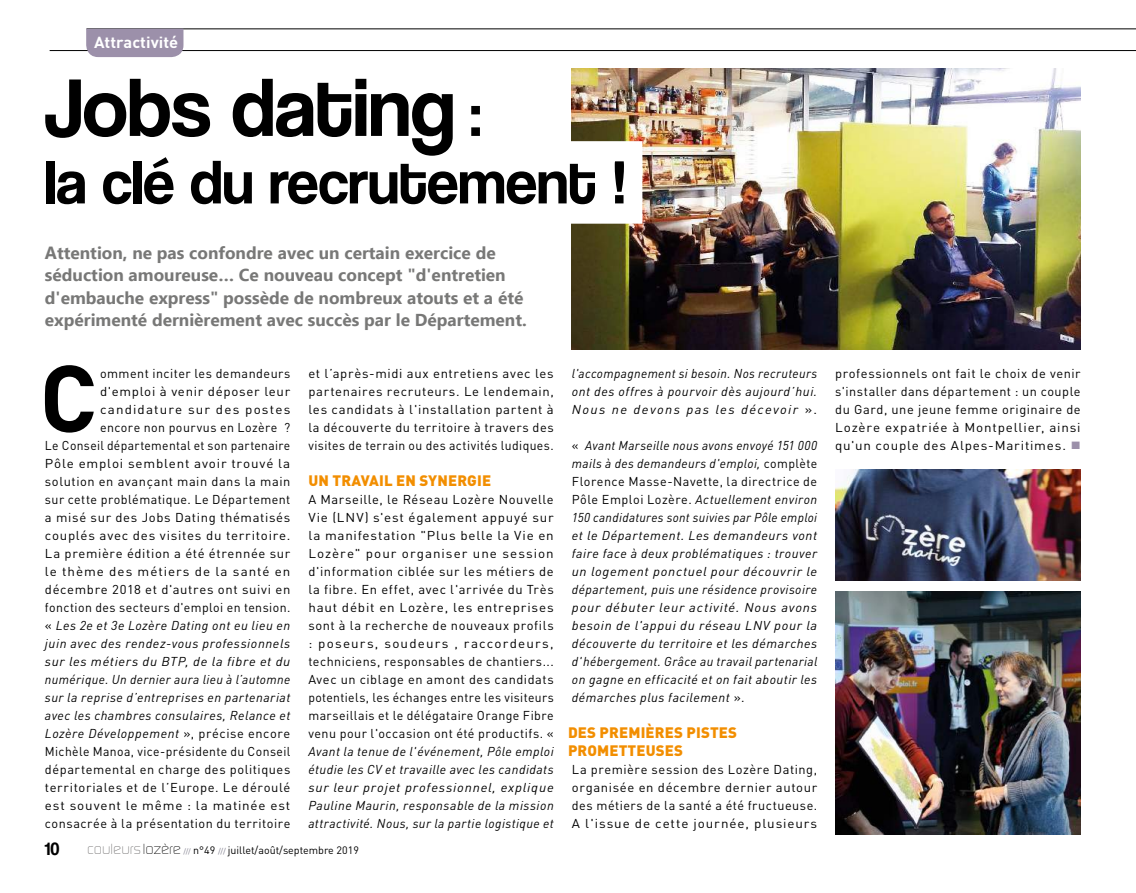
<style>
.page{position:relative;width:1136px;height:893px;background:#fff}
.page>*{position:absolute;margin:0;border:0;box-sizing:border-box;transform-origin:0 0}
.t1{font:700 93.15px "DINOT";color:#000}
.t2{font:84.9px "Coolvetica Rg";color:#000}
.t3{font:63.3px "Coolvetica Rg";color:#000}
.t4{font:18.3px "Coolvetica Rg";color:#000}
.t5{font:700 17.25px/22.5px "Ebrima";color:#787877}
.t6{font:700 15.9px "DINOT";color:#fff;scale:1.04 1}
.t7{font:900 15px/18px "DINOT";letter-spacing:.01em;color:#f28e00}
.t8{font:12.75px/18px "DINOT";letter-spacing:.045em;color:#000;text-align:justify}
.t9{font:italic 12.75px/18px "DINOT";letter-spacing:.04em;color:#000;text-align:justify;scale:.96 1}
.t10{font:italic 12.75px/18px "DINOT";letter-spacing:.04em;color:#000;text-align:justify}
.t11{font:10.65px "DINOT";color:#000}
.s1{font-size:63.3px}
.s2{font-style:italic}
.s3{font-family:"Digital Sans EF";font-weight:300;font-size:15.3px;color:#706f6f}
.s4{font-family:"Digital Sans EF";font-weight:300;font-size:15.3px}
.s5{font-size:7.35px;color:#82808f}
.s6{font-size:7.8px;color:#82808f}
.s7{font-style:normal}
.s8{color:#9c90aa}
</style>
<div class="page">
<hr style="left:50px;top:50px;width:1085px;height:1px;background:#000">
<hr style="left:86px;top:29px;width:1049px;height:1px;background:#000">
<img style="left:571px;top:68px;width:509px;height:281px">
<div style="left:45px;top:141px;width:597px;height:83px;background:#fff"></div>
<img style="left:835px;top:591px;width:245px;height:243px">
<div style="left:86px;top:29px;width:97px;height:28px;background:#9c90aa"></div>
<img style="left:835px;top:469px;width:245px;height:111px">
<p class="t6" style="left:94px;top:32px;width:82px">Attractivité</p>
<h2 class="t2" style="left:45px;top:58px;width:437px">Jobs dating <span class="s1">:</span></h2>
<h3 class="t3" style="left:45px;top:145px;width:583px">la clé du recrutement !</h3>
<h3 class="t5" style="left:45px;top:241px;width:483px">Attention, ne pas confondre avec un certain exercice de séduction amoureuse… Ce nouveau concept "d'entretien d'embauche express" possède de nombreux atouts et a été expérimenté dernièrement avec succès par le Département.</h3>
<h1 class="t1" style="left:39px;top:337px;width:59px">C</h1>
<p class="t8" style="left:45px;top:364px;width:247px;text-align:right">omment inciter les demandeurs d'emploi à venir déposer leur candidature sur des postes<br>encore non pourvus en Lozère ?<br>Le Conseil départemental et son partenaire Pôle emploi semblent avoir trouvé la solution en avançant main dans la main sur cette problématique. Le Département a misé sur des Jobs Dating thématisés couplés avec des visites du territoire.<br>La première édition a été étrennée sur le thème des métiers de la santé en décembre 2018 et d'autres ont suivi en fonction des secteurs d'emploi en tension. « <span class="s2">Les 2e et 3e Lozère Dating ont eu lieu en juin avec des rendez-vous professionnels sur les métiers du BTP, de la fibre et du numérique. Un dernier aura lieu à l’automne sur la reprise d’entreprises en partenariat avec les chambres consulaires, Relance et Lozère Développement</span> », précise encore Michèle Manoa, vice-présidente du Conseil départemental en charge des politiques territoriales et de l’Europe. Le déroulé est souvent le même : la matinée est consacrée à la présentation du territoire</p>
<p class="t8" style="left:308px;top:364px;width:247px">et l’après-midi aux entretiens avec les partenaires recruteurs. Le lendemain, les candidats à l'installation partent à la découverte du territoire à travers des visites de terrain ou des activités ludiques.</p>
<p class="t7" style="left:308px;top:471px;width:184px">UN TRAVAIL EN SYNERGIE</p>
<p class="t8" style="left:308px;top:490px;width:247px">A Marseille, le Réseau Lozère Nouvelle Vie (LNV) s'est également appuyé sur la manifestation "Plus belle la Vie en Lozère" pour organiser une session d'information ciblée sur les métiers de la fibre. En effet, avec l'arrivée du Très haut débit en Lozère, les entreprises sont à la recherche de nouveaux profils : poseurs, soudeurs , raccordeurs, techniciens, responsables de chantiers...<br>Avec un ciblage en amont des candidats potentiels, les échanges entre les visiteurs marseillais et le délégataire Orange Fibre venu pour l'occasion ont été productifs. «</p>
<p class="t10" style="left:308px;top:742px;width:247px">Avant la tenue de l'événement, Pôle emploi étudie les CV et travaille avec les candidats sur leur projet professionnel, explique Pauline Maurin, responsable de la mission attractivité. Nous, sur la partie logistique et</p>
<h3 class="t4" style="left:45px;top:838px;width:16px">10</h3>
<p class="t11" style="left:87px;top:844px;width:273px"><span class="s3">couleurs</span> <span class="s4">lozère</span> <span class="s5">///</span> n°49 <span class="s6">///</span> juillet/août/septembre 2019</p>
<p class="t9" style="left:571px;top:364px;width:257px">l'accompagnement si besoin. Nos recruteurs ont des offres à pourvoir dès aujourd’hui.<br>Nous ne devons pas les décevoir <span class="s7">».</span></p>
<p class="t9" style="left:571px;top:436px;width:257px"><span class="s7">«</span> Avant Marseille nous avons envoyé 151 000 mails à des demandeurs d'emploi, <span class="s7">complète Florence Masse-Navette, la directrice de Pôle Emploi Lozère.</span> Actuellement environ 150 candidatures sont suivies par Pôle emploi et le Département. Les demandeurs vont faire face à deux problématiques : trouver un logement ponctuel pour découvrir le département, puis une résidence provisoire pour débuter leur activité. Nous avons besoin de l'appui du réseau LNV pour la découverte du territoire et les démarches d'hébergement. Grâce au travail partenarial on gagne en efficacité et on fait aboutir les démarches plus facilement <span class="s7">».</span></p>
<p class="t7" style="left:568px;top:723px;width:170px">DES PREMIÈRES PISTES<br>PROMETTEUSES</p>
<p class="t8" style="left:571px;top:760px;width:247px">La première session des Lozère Dating, organisée en décembre dernier autour des métiers de la santé a été fructueuse.<br>A l'issue de cette journée, plusieurs</p>
<p class="t8" style="left:835px;top:364px;width:247px">professionnels ont fait le choix de venir s'installer dans département : un couple du Gard, une jeune femme originaire de Lozère expatriée à Montpellier, ainsi qu'un couple des Alpes-Maritimes. <span class="s8">■</span></p>
</div>
